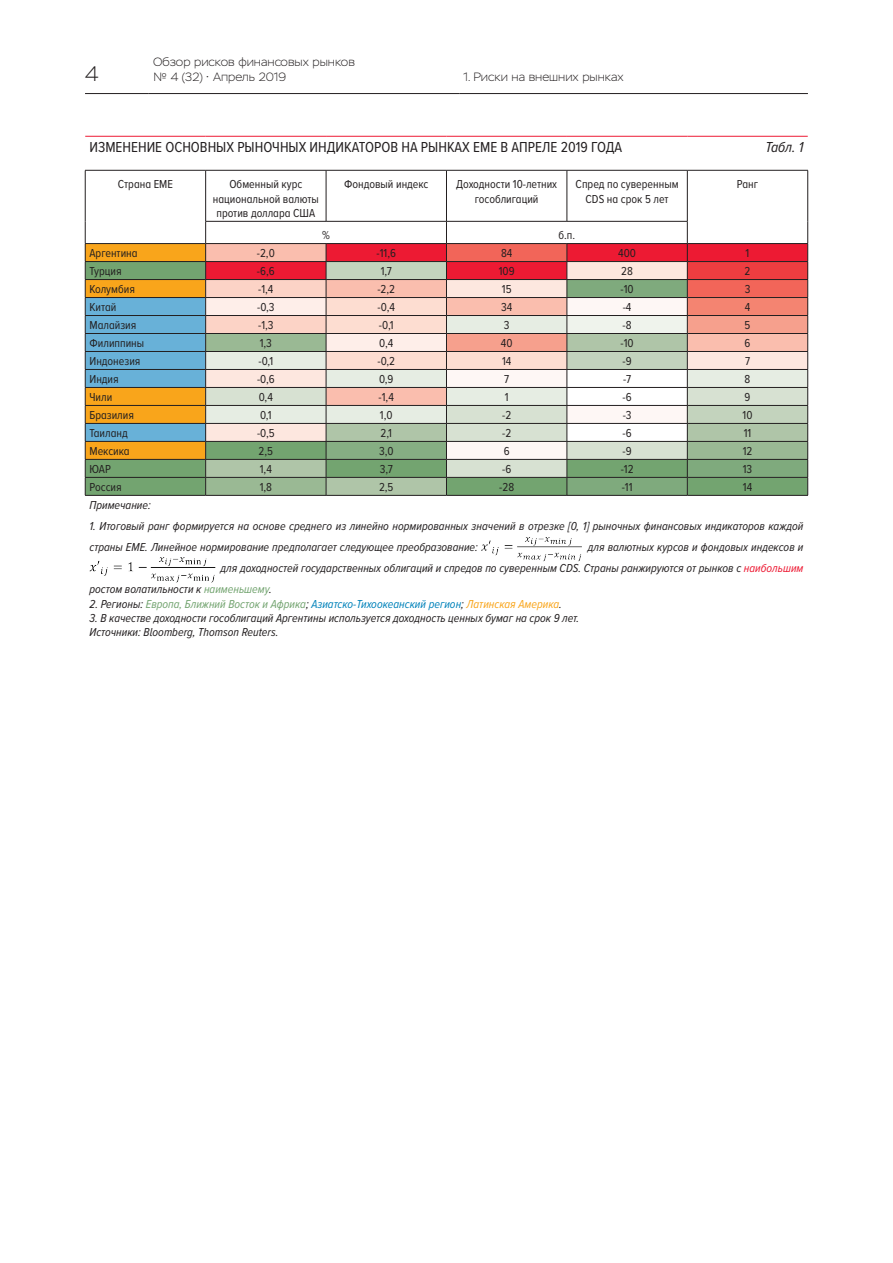
<style>
.page{position:relative;width:893px;height:1263px;background:#fff}
.page>*{position:absolute;margin:0;border:0;box-sizing:border-box;transform-origin:0 0}
.t1{font:200 21px "Stem";color:#231f20}
.t2{font:15px "Proxima Nova A Cond";color:#231f20}
.t3{font:italic 15px "Proxima Nova A Cond";color:#231f20}
.t4{font:italic 12px/21px "Proxima Nova A Cond";color:#231f20}
.t5{font:12px/14.4px "Proxima Nova A Cond";color:#231f20;text-align:center}
.t6{font:italic 12px "Proxima Nova A Cond";color:#0082ba}
.t7{font:200 12px/14.4px "Stem";color:#231f20}
.s1{color:#ed1a33}
.s2{color:#73a470}
.s3{color:#231f20}
.s4{color:#f9a51b}
</style>
<div class="page">
<hr style="left:85px;top:93px;width:64px;height:1px;background:#231f20">
<hr style="left:149px;top:93px;width:310px;height:1px;background:#231f20">
<hr style="left:459px;top:93px;width:349px;height:1px;background:#231f20">
<hr style="left:85px;top:136px;width:121px;height:1px;background:#ed1a33">
<hr style="left:206px;top:136px;width:120px;height:1px;background:#ed1a33">
<hr style="left:326px;top:136px;width:120px;height:1px;background:#ed1a33">
<hr style="left:446px;top:136px;width:121px;height:1px;background:#ed1a33">
<hr style="left:567px;top:136px;width:120px;height:1px;background:#ed1a33">
<hr style="left:687px;top:136px;width:121px;height:1px;background:#ed1a33">
<hr style="left:85px;top:170px;width:121px;height:1px;background:#231f20">
<hr style="left:85px;top:170px;width:1px;height:51px;background:#231f20">
<hr style="left:206px;top:170px;width:120px;height:1px;background:#231f20">
<hr style="left:205px;top:170px;width:1px;height:51px;background:#231f20">
<hr style="left:326px;top:170px;width:120px;height:1px;background:#231f20">
<hr style="left:326px;top:170px;width:1px;height:51px;background:#231f20">
<hr style="left:446px;top:170px;width:121px;height:1px;background:#231f20">
<hr style="left:446px;top:170px;width:1px;height:51px;background:#231f20">
<hr style="left:567px;top:170px;width:120px;height:1px;background:#231f20">
<hr style="left:567px;top:170px;width:1px;height:51px;background:#231f20">
<hr style="left:687px;top:170px;width:121px;height:1px;background:#231f20">
<hr style="left:687px;top:170px;width:1px;height:51px;background:#231f20">
<hr style="left:807px;top:170px;width:1px;height:51px;background:#231f20">
<svg style="left:85px;top:221px;width:723px;height:274px;background:#c7b7a5"></svg>
<hr style="left:85px;top:495px;width:121px;height:1px;background:#231f20">
<hr style="left:206px;top:495px;width:120px;height:1px;background:#231f20">
<hr style="left:326px;top:495px;width:120px;height:1px;background:#231f20">
<hr style="left:446px;top:495px;width:121px;height:1px;background:#231f20">
<hr style="left:567px;top:495px;width:120px;height:1px;background:#231f20">
<hr style="left:687px;top:495px;width:121px;height:1px;background:#231f20">
<img style="left:481px;top:537px;width:101px;height:25px">
<img style="left:89px;top:557px;width:126px;height:26px">
<h1 class="t1" style="left:85px;top:62px;width:15px">4</h1>
<p class="t7" style="left:153px;top:55px;width:203px">Обзор рисков финансовых рынков № 4 (32) • Апрель 2019</p>
<p class="t7" style="left:463px;top:70px;width:162px">1. Риски на внешних рынках</p>
<p class="t2" style="left:89px;top:136px;width:393px">Изменение основных рыночных индикаторов на рынках ЕМЕ</p>
<p class="t2" style="left:500px;top:136px;width:123px">в апреле 2019 года</p>
<p class="t3" style="left:766px;top:136px;width:39px">Табл. 1</p>
<p class="t5" style="left:118px;top:177px;width:43px">Страна ЕМЕ</p>
<p class="t5" style="left:213px;top:177px;width:107px">Обменный курс национальной валюты против доллара США</p>
<p class="t5" style="left:344px;top:177px;width:86px">Фондовый индекс</p>
<p class="t5" style="left:456px;top:177px;width:102px">Доходности 10-летних гособлигаций</p>
<p class="t5" style="left:576px;top:177px;width:104px">Спред по суверенным<br>CDS на срок 5 лет</p>
<p class="t5" style="left:737px;top:177px;width:23px">Ранг</p>
<p class="t5" style="left:322px;top:228px;width:9px">%</p>
<p class="t5" style="left:559px;top:228px;width:18px">б.п.</p>
<p class="t5" style="left:89px;top:246px;width:50px">Аргентина</p>
<p class="t5" style="left:257px;top:246px;width:19px">-2,0</p>
<p class="t5" style="left:377px;top:246px;width:21px">-11,6</p>
<p class="t5" style="left:501px;top:246px;width:13px">84</p>
<p class="t5" style="left:618px;top:246px;width:19px">400</p>
<p class="t5" style="left:746px;top:246px;width:5px">1</p>
<p class="t5" style="left:89px;top:264px;width:34px">Турция</p>
<p class="t5" style="left:257px;top:264px;width:19px">-6,6</p>
<p class="t5" style="left:381px;top:264px;width:12px">1,7</p>
<p class="t5" style="left:499px;top:264px;width:17px">109</p>
<p class="t5" style="left:621px;top:264px;width:13px">28</p>
<p class="t5" style="left:745px;top:264px;width:7px">2</p>
<p class="t5" style="left:89px;top:282px;width:47px">Колумбия</p>
<p class="t5" style="left:258px;top:282px;width:17px">-1,4</p>
<p class="t5" style="left:377px;top:282px;width:19px">-2,2</p>
<p class="t5" style="left:502px;top:282px;width:11px">15</p>
<p class="t5" style="left:621px;top:282px;width:15px">-10</p>
<p class="t5" style="left:745px;top:282px;width:7px">3</p>
<p class="t5" style="left:89px;top:300px;width:28px">Китай</p>
<p class="t5" style="left:257px;top:300px;width:19px">-0,3</p>
<p class="t5" style="left:378px;top:300px;width:19px">-0,4</p>
<p class="t5" style="left:501px;top:300px;width:13px">34</p>
<p class="t5" style="left:623px;top:300px;width:10px">-4</p>
<p class="t5" style="left:745px;top:300px;width:7px">4</p>
<p class="t5" style="left:89px;top:318px;width:48px">Малайзия</p>
<p class="t5" style="left:258px;top:318px;width:17px">-1,3</p>
<p class="t5" style="left:379px;top:318px;width:16px">-0,1</p>
<p class="t5" style="left:504px;top:318px;width:7px">3</p>
<p class="t5" style="left:623px;top:318px;width:11px">-8</p>
<p class="t5" style="left:745px;top:318px;width:7px">5</p>
<p class="t5" style="left:89px;top:336px;width:56px">Филиппины</p>
<p class="t5" style="left:260px;top:336px;width:14px">1,3</p>
<p class="t5" style="left:379px;top:336px;width:16px">0,4</p>
<p class="t5" style="left:501px;top:336px;width:13px">40</p>
<p class="t5" style="left:621px;top:336px;width:15px">-10</p>
<p class="t5" style="left:745px;top:336px;width:7px">6</p>
<p class="t5" style="left:89px;top:354px;width:53px">Индонезия</p>
<p class="t5" style="left:259px;top:354px;width:16px">-0,1</p>
<p class="t5" style="left:377px;top:354px;width:19px">-0,2</p>
<p class="t5" style="left:502px;top:354px;width:11px">14</p>
<p class="t5" style="left:623px;top:354px;width:11px">-9</p>
<p class="t5" style="left:745px;top:354px;width:7px">7</p>
<p class="t5" style="left:89px;top:372px;width:31px">Индия</p>
<p class="t5" style="left:257px;top:372px;width:19px">-0,6</p>
<p class="t5" style="left:379px;top:372px;width:16px">0,9</p>
<p class="t5" style="left:504px;top:372px;width:7px">7</p>
<p class="t5" style="left:623px;top:372px;width:10px">-7</p>
<p class="t5" style="left:745px;top:372px;width:7px">8</p>
<p class="t5" style="left:89px;top:389px;width:24px">Чили</p>
<p class="t5" style="left:259px;top:389px;width:16px">0,4</p>
<p class="t5" style="left:379px;top:389px;width:17px">-1,4</p>
<p class="t5" style="left:505px;top:389px;width:5px">1</p>
<p class="t5" style="left:623px;top:389px;width:11px">-6</p>
<p class="t5" style="left:745px;top:389px;width:7px">9</p>
<p class="t5" style="left:89px;top:407px;width:46px">Бразилия</p>
<p class="t5" style="left:260px;top:407px;width:13px">0,1</p>
<p class="t5" style="left:380px;top:407px;width:14px">1,0</p>
<p class="t5" style="left:502px;top:407px;width:11px">-2</p>
<p class="t5" style="left:623px;top:407px;width:10px">-3</p>
<p class="t5" style="left:743px;top:407px;width:11px">10</p>
<p class="t5" style="left:89px;top:425px;width:40px">Таиланд</p>
<p class="t5" style="left:257px;top:425px;width:19px">-0,5</p>
<p class="t5" style="left:381px;top:425px;width:13px">2,1</p>
<p class="t5" style="left:502px;top:425px;width:11px">-2</p>
<p class="t5" style="left:623px;top:425px;width:11px">-6</p>
<p class="t5" style="left:744px;top:425px;width:9px">11</p>
<p class="t5" style="left:89px;top:443px;width:42px">Мексика</p>
<p class="t5" style="left:259px;top:443px;width:16px">2,5</p>
<p class="t5" style="left:379px;top:443px;width:16px">3,0</p>
<p class="t5" style="left:504px;top:443px;width:7px">6</p>
<p class="t5" style="left:623px;top:443px;width:11px">-9</p>
<p class="t5" style="left:743px;top:443px;width:11px">12</p>
<p class="t5" style="left:89px;top:461px;width:8px">ЮАР</p>
<p class="t5" style="left:260px;top:461px;width:14px">1,4</p>
<p class="t5" style="left:380px;top:461px;width:14px">3,7</p>
<p class="t5" style="left:502px;top:461px;width:11px">-6</p>
<p class="t5" style="left:621px;top:461px;width:14px">-12</p>
<p class="t5" style="left:743px;top:461px;width:11px">13</p>
<p class="t5" style="left:89px;top:479px;width:34px">Россия</p>
<p class="t5" style="left:260px;top:479px;width:14px">1,8</p>
<p class="t5" style="left:379px;top:479px;width:16px">2,5</p>
<p class="t5" style="left:499px;top:479px;width:16px">-28</p>
<p class="t5" style="left:622px;top:479px;width:12px">-11</p>
<p class="t5" style="left:743px;top:479px;width:11px">14</p>
<p class="t4" style="left:89px;top:494px;width:63px">Примечание:</p>
<p class="t4" style="left:89px;top:515px;width:715px">1. Итоговый ранг формируется на основе среднего из линейно нормированных значений в отрезке [0, 1] рыночных финансовых индикаторов каждой страны ЕМЕ. Линейное нормирование предполагает следующее преобразование:</p>
<p class="t4" style="left:588px;top:536px;width:217px">для валютных курсов и фондовых индексов и</p>
<p class="t4" style="left:220px;top:557px;width:584px">для доходностей государственных облигаций и спредов по суверенным CDS. Страны ранжируются от рынков с <span class="s1">наибольшим</span></p>
<p class="t4" style="left:89px;top:578px;width:184px">ростом волатильности к <span class="s2">наименьшему</span>.</p>
<p class="t6" style="left:89px;top:595px;width:474px"><span class="s3">2. Регионы:</span> <span class="s2">Европа, Ближний Восток и Африка</span><span class="s3">;</span> Азиатско-Тихоокеанский регион<span class="s3">;</span> <span class="s4">Латинская Америка</span><span class="s3">.</span></p>
<p class="t4" style="left:89px;top:610px;width:491px;line-height:14.4px">3. В качестве доходности гособлигаций Аргентины используется доходность ценных бумаг на срок 9 лет.<br>Источники: Bloomberg, Thomson Reuters.</p>
</div>
